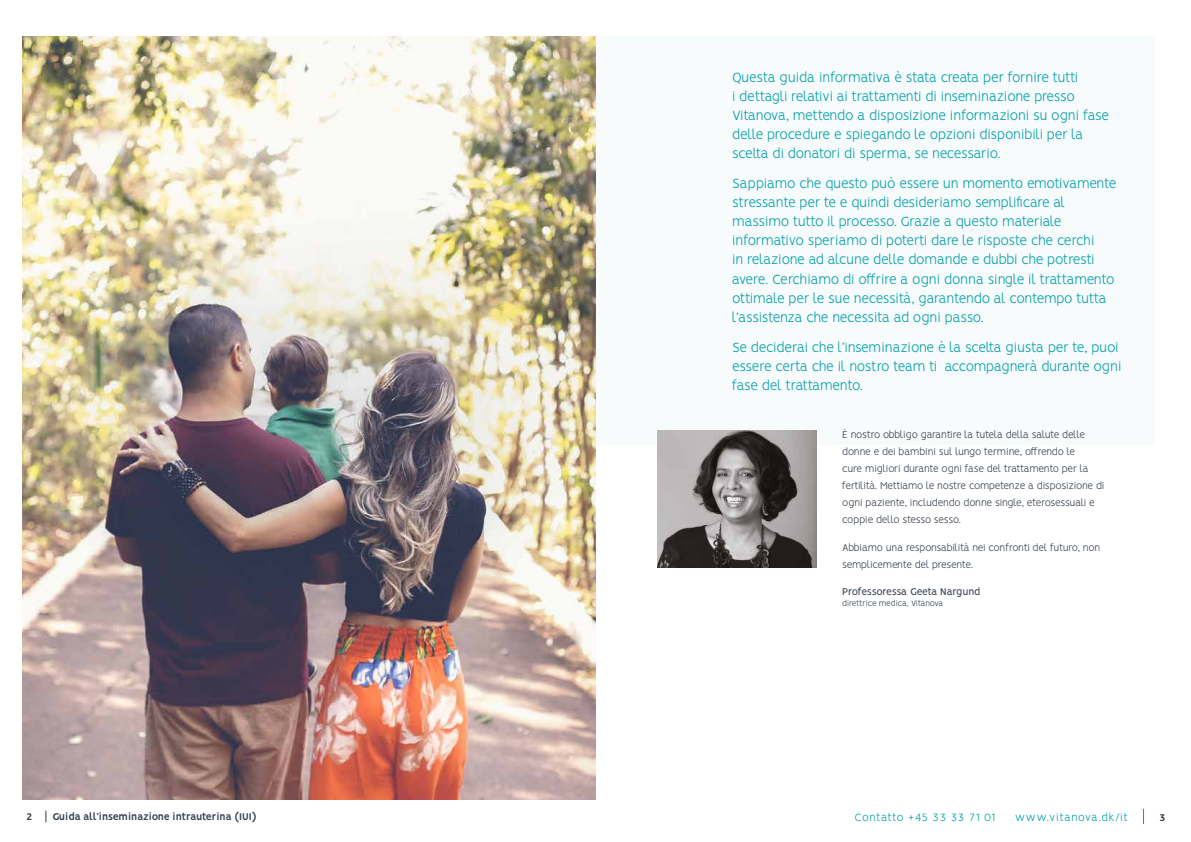
<style>
.page{position:relative;width:1191px;height:842px;background:#fff}
.page>*{position:absolute;margin:0;border:0;box-sizing:border-box;transform-origin:0 0}
.t1{font:300 15px/19px "Vision";letter-spacing:-.03em;color:#009fa8}
.t2{font:300 12px "Vision";letter-spacing:.05em;color:#009fa9}
.t3{font:300 12px "Vision";letter-spacing:.07em;color:#009fa9}
.t4{font:300 11px/17px "Vision";letter-spacing:-.03em;color:#333d49}
.t5{font:700 11px "Vision";color:#333d49}
.t6{font:11px "Vision";letter-spacing:-.03em;color:#333d49}
.t7{font:300 9px "Vision";color:#333d49}
</style>
<div class="page">
<svg style="left:1143px;top:809px;width:1px;height:15px"></svg>
<div style="left:595px;top:36px;width:560px;height:408px;background:#f7fbfb"></div>
<img style="left:658px;top:430px;width:158px;height:138px">
<img style="left:23px;top:36px;width:572px;height:764px">
<p class="t1" style="left:732px;top:69px;width:378px">Questa guida informativa è stata creata per fornire tutti<br>i dettagli relativi ai trattamenti di inseminazione presso Vitanova, mettendo a disposizione informazioni su ogni fase delle procedure e spiegando le opzioni disponibili per la scelta di donatori di sperma, se necessario.</p>
<p class="t1" style="left:732px;top:176px;width:386px">Sappiamo che questo può essere un momento emotivamente stressante per te e quindi desideriamo semplificare al massimo tutto il processo. Grazie a questo materiale informativo speriamo di poterti dare le risposte che cerchi<br>in relazione ad alcune delle domande e dubbi che potresti avere. Cerchiamo di offrire a ogni donna single il trattamento ottimale per le sue necessità, garantendo al contempo tutta l’assistenza che necessita ad ogni passo.</p>
<p class="t1" style="left:732px;top:339px;width:391px">Se deciderai che l’inseminazione è la scelta giusta per te, puoi essere certa che il nostro team ti accompagnerà durante ogni fase del trattamento.</p>
<p class="t4" style="left:842px;top:427px;width:264px">È nostro obbligo garantire la tutela della salute delle donne e dei bambini sul lungo termine, offrendo le<br>cure migliori durante ogni fase del trattamento per la fertilità. Mettiamo le nostre competenze a disposizione di ogni paziente, includendo donne single, eterosessuali e coppie dello stesso sesso.</p>
<p class="t4" style="left:842px;top:540px;width:259px">Abbiamo una responsabilità nei confronti del futuro, non semplicemente del presente.</p>
<p class="t6" style="left:842px;top:585px;width:140px">Professoressa Geeta Nargund</p>
<p class="t7" style="left:842px;top:597px;width:103px">direttrice medica, Vitanova</p>
<p class="t5" style="left:26px;top:810px;width:7px">2</p>
<p class="t5" style="left:52px;top:810px;width:205px">Guida all’inseminazione intrauterina (IUI)</p>
<p class="t2" style="left:854px;top:810px;width:142px">Contatto +45 33 33 71 01</p>
<p class="t3" style="left:1015px;top:810px;width:114px">www.vitanova.dk/it</p>
<p class="t5" style="left:1159px;top:811px;width:7px">3</p>
</div>
